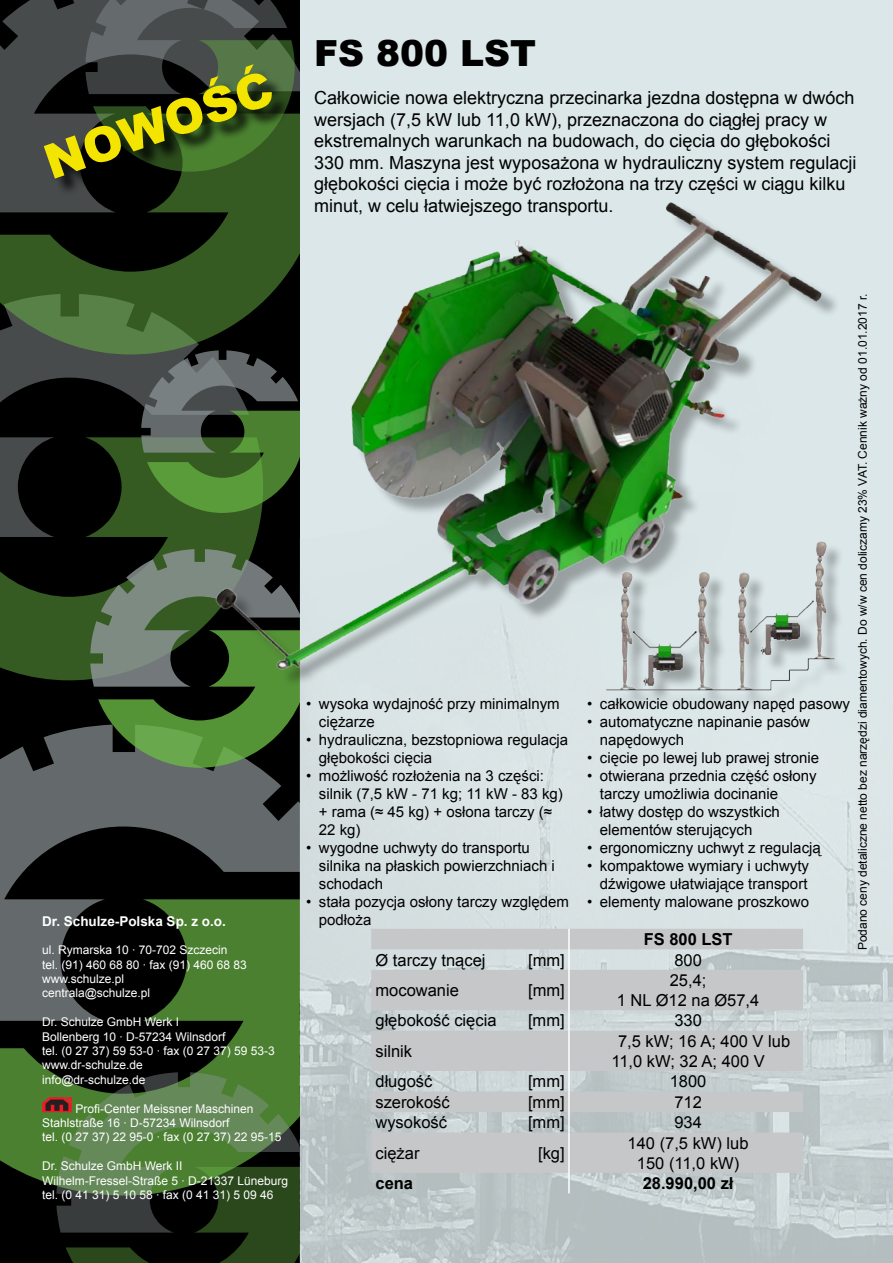
<style>
.page{position:relative;width:893px;height:1263px;background:#fff}
.page>*{position:absolute;margin:0;border:0;box-sizing:border-box;transform-origin:0 0}
.t1{font:900 48px "Arial";color:#f4e500}
.t2{font:900 36px "Arial";color:#000}
.t3{font:18px/21.6px "Arial";color:#000}
.t4{font:16.5px/19.8px "Arial";color:#000;text-align:center}
.t5{font:700 16.5px "Arial";color:#000}
.t6{font:15px/18px "Arial";color:#000}
.t7{font:700 13.5px "Arial";color:#fff}
.t8{font:12px/14.4px "Arial";color:#fff}
.t9{font:12px "Arial";color:#000}
</style>
<div class="page">
<svg style="left:0;top:1021px;width:300px;height:174px;background:#203714"></svg>
<svg style="left:0;top:725px;width:300px;height:296px;background:#394637"></svg>
<svg style="left:0;top:537px;width:205px;height:143px;background:#1e3413"></svg>
<svg style="left:0;top:354px;width:205px;height:183px;background:#1b2219"></svg>
<svg style="left:0;top:212px;width:205px;height:142px;background:#2d4522"></svg>
<svg style="left:0;top:0;width:300px;height:212px;background:#3c413f"></svg>
<svg style="left:90px;top:549px;width:210px;height:219px;background:#495f44"></svg>
<svg style="left:141px;top:350px;width:64px;height:163px;background:#566d50"></svg>
<svg style="left:85px;top:0;width:210px;height:142px;background:#4a534c"></svg>
<div style="left:300px;top:0;width:592px;height:1263px;background:#dbe7e9"></div>
<img style="left:300px;top:742px;width:592px;height:521px">
<svg style="left:42px;top:1072px;width:270px;height:191px;background:#405a34"></svg>
<img style="left:205px;top:142px;width:631px;height:600px">
<svg style="left:371px;top:929px;width:432px;height:244px;background:#c6cacb"></svg>
<hr style="left:568px;top:929px;width:2px;height:20px;background:#fff">
<hr style="left:568px;top:949px;width:2px;height:21px;background:#fff">
<hr style="left:568px;top:970px;width:2px;height:40px;background:#fff">
<hr style="left:568px;top:1010px;width:2px;height:21px;background:#fff">
<hr style="left:568px;top:1031px;width:2px;height:40px;background:#fff">
<hr style="left:568px;top:1071px;width:2px;height:20px;background:#fff">
<hr style="left:568px;top:1091px;width:2px;height:21px;background:#fff">
<hr style="left:568px;top:1112px;width:2px;height:20px;background:#fff">
<hr style="left:568px;top:1132px;width:2px;height:41px;background:#fff">
<hr style="left:568px;top:1173px;width:2px;height:20px;background:#fff">
<div style="left:47px;top:68px;width:244px;height:129px;background:#000;opacity:.75"></div>
<div style="left:610px;top:544px;width:241px;height:164px;background:#000;opacity:.3"></div>
<img style="left:596px;top:540px;width:243px;height:151px">
<h1 class="t1" style="left:35px;top:131px;width:240px;rotate:-19deg">NOWOŚĆ</h1>
<h2 class="t2" style="left:314px;top:27px;width:224px">FS 800 LST</h2>
<p class="t3" style="left:314px;top:87px;width:544px">Całkowicie nowa elektryczna przecinarka jezdna dostępna w dwóch wersjach (7,5 kW lub 11,0 kW), przeznaczona do ciągłej pracy w ekstremalnych warunkach na budowach, do cięcia do głębokości 330 mm. Maszyna jest wyposażona w hydrauliczny system regulacji głębokości cięcia i może być rozłożona na trzy części w ciągu kilku minut, w celu łatwiejszego transportu.</p>
<p class="t7" style="left:42px;top:912px;width:185px">Dr. Schulze-Polska Sp. z o.o.</p>
<p class="t8" style="left:42px;top:943px;width:206px">ul. Rymarska 10 · 70-702 Szczecin<br>tel. (91) 460 68 80 · fax (91) 460 68 83 www.schulze.pl<br>centrala@schulze.pl</p>
<p class="t8" style="left:42px;top:1015px;width:234px">Dr. Schulze GmbH Werk I<br>Bollenberg 10 · D-57234 Wilnsdorf<br>tel. (0 27 37) 59 53-0 · fax (0 27 37) 59 53-3 www.dr-schulze.de<br>info@dr-schulze.de</p>
<p class="t8" style="left:42px;top:1101px;width:241px;text-indent:33px">Profi-Center Meissner Maschinen<br>Stahlstraße 16 · D-57234 Wilnsdorf<br>tel. (0 27 37) 22 95-0 · fax (0 27 37) 22 95-15</p>
<p class="t8" style="left:42px;top:1159px;width:248px">Dr. Schulze GmbH Werk II<br>Wilhelm-Fressel-Straße 5 · D-21337 Lüneburg tel. (0 41 31) 5 10 58 · fax (0 41 31) 5 09 46</p>
<p class="t6" style="left:319px;top:695px;width:242px;text-indent:-13px">• wysoka wydajność przy minimalnym ciężarze</p>
<p class="t6" style="left:319px;top:731px;width:251px;text-indent:-13px">• hydrauliczna, bezstopniowa regulacja głębokości cięcia</p>
<p class="t6" style="left:319px;top:767px;width:245px;text-indent:-13px">• możliwość rozłożenia na 3 części: silnik (7,5 kW - 71 kg; 11 kW - 83 kg) + rama (≈ 45 kg) + osłona tarczy (≈<br>22 kg)</p>
<p class="t6" style="left:319px;top:839px;width:237px;text-indent:-13px">• wygodne uchwyty do transportu silnika na płaskich powierzchniach i schodach</p>
<p class="t6" style="left:319px;top:893px;width:252px;text-indent:-13px">• stała pozycja osłony tarczy względem podłoża</p>
<p class="t6" style="left:587px;top:695px;width:264px">• całkowicie obudowany napęd pasowy</p>
<p class="t6" style="left:600px;top:713px;width:212px;text-indent:-13px">• automatyczne napinanie pasów napędowych</p>
<p class="t6" style="left:587px;top:749px;width:233px">• cięcie po lewej lub prawej stronie</p>
<p class="t6" style="left:600px;top:767px;width:218px;text-indent:-13px">• otwierana przednia część osłony tarczy umożliwia docinanie</p>
<p class="t6" style="left:600px;top:803px;width:182px;text-indent:-13px">• łatwy dostęp do wszystkich elementów sterujących</p>
<p class="t6" style="left:587px;top:839px;width:235px">• ergonomiczny uchwyt z regulacją</p>
<p class="t6" style="left:587px;top:857px;width:223px;text-align:right">• kompaktowe wymiary i uchwyty dźwigowe ułatwiające transport</p>
<p class="t6" style="left:587px;top:893px;width:223px">• elementy malowane proszkowo</p>
<p class="t5" style="left:644px;top:928px;width:90px">FS 800 LST</p>
<p class="t4" style="left:375px;top:950px;width:112px">Ø tarczy tnącej</p>
<p class="t4" style="left:528px;top:950px;width:38px">[mm]</p>
<p class="t4" style="left:674px;top:950px;width:29px">800</p>
<p class="t4" style="left:375px;top:980px;width:85px">mocowanie</p>
<p class="t4" style="left:528px;top:980px;width:38px">[mm]</p>
<p class="t4" style="left:617px;top:970px;width:144px">25,4;<br>1 NL Ø12 na Ø57,4</p>
<p class="t4" style="left:375px;top:1011px;width:123px">głębokość cięcia</p>
<p class="t4" style="left:528px;top:1011px;width:38px">[mm]</p>
<p class="t4" style="left:674px;top:1011px;width:29px">330</p>
<p class="t4" style="left:375px;top:1041px;width:38px">silnik</p>
<p class="t4" style="left:611px;top:1031px;width:180px;text-align:left;text-indent:7px">7,5 kW; 16 A; 400 V lub<br>11,0 kW; 32 A; 400 V</p>
<p class="t4" style="left:375px;top:1072px;width:58px">długość</p>
<p class="t4" style="left:528px;top:1072px;width:38px">[mm]</p>
<p class="t4" style="left:670px;top:1072px;width:38px">1800</p>
<p class="t4" style="left:375px;top:1092px;width:76px">szerokość</p>
<p class="t4" style="left:528px;top:1092px;width:38px">[mm]</p>
<p class="t4" style="left:674px;top:1092px;width:29px">712</p>
<p class="t4" style="left:375px;top:1113px;width:73px">wysokość</p>
<p class="t4" style="left:528px;top:1113px;width:38px">[mm]</p>
<p class="t4" style="left:674px;top:1113px;width:29px">934</p>
<p class="t4" style="left:375px;top:1143px;width:46px">ciężar</p>
<p class="t4" style="left:538px;top:1143px;width:28px">[kg]</p>
<p class="t4" style="left:628px;top:1133px;width:123px">140 (7,5 kW) lub<br>150 (11,0 kW)</p>
<p class="t5" style="left:375px;top:1172px;width:39px">cena</p>
<p class="t5" style="left:643px;top:1172px;width:92px">28.990,00 zł</p>
<p class="t9" style="left:855px;top:950px;width:658px;rotate:-90deg">Podano ceny detaliczne netto bez narzędzi diamentowych. Do w/w cen doliczamy 23% VAT. Cennik ważny od 01.01.2017 r.</p>
</div>
